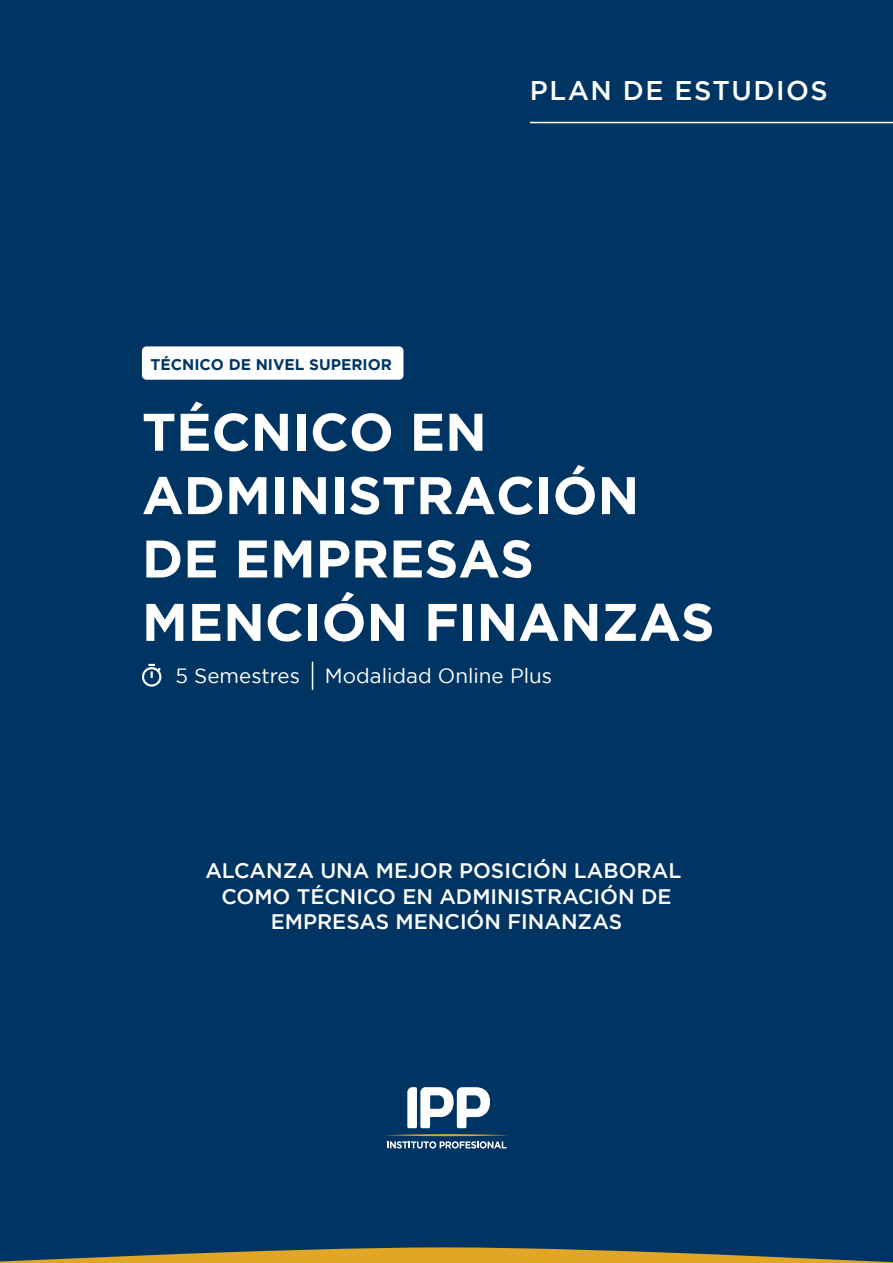
<style>
.page{position:relative;width:893px;height:1263px;background:#003563}
.page>*{position:absolute;margin:0;border:0;box-sizing:border-box;transform-origin:0 0}
.t1{font:700 52.8px/63.3px "Gotham";color:#fff}
.t2{font:500 27px "Gotham";letter-spacing:.055em;color:#fff}
.t3{font:500 21px/25.2px "Gotham";color:#fff;text-align:center}
.t4{font:20.55px "Gotham";color:#fff}
.t5{font:700 15.45px "Gotham";color:#003563}
</style>
<div class="page">
<div style="left:142px;top:346px;width:261px;height:34px;background:#fff;border-radius:4px"></div>
<svg style="left:407px;top:1087px;width:83px;height:41px"></svg>
<hr style="left:384px;top:1134px;width:124px;height:2px;background:#e2a627;border-radius:50%">
<svg style="left:387px;top:1141px;width:119px;height:7px"></svg>
<svg style="left:0;top:1247px;width:893px;height:16px"></svg>
<hr style="left:530px;top:122px;width:363px;height:1px;background:#fff">
<svg style="left:142px;top:664px;width:19px;height:23px"></svg>
<svg style="left:312px;top:662px;width:1px;height:27px"></svg>
<p class="t5" style="left:150px;top:355px;width:243px">TÉCNICO DE NIVEL SUPERIOR</p>
<p class="t2" style="left:530px;top:75px;width:299px">PLAN DE ESTUDIOS</p>
<h1 class="t1" style="left:142px;top:399px;width:574px">TÉCNICO EN<br>ADMINISTRACIÓN<br>DE EMPRESAS<br>MENCIÓN FINANZAS</h1>
<p class="t4" style="left:176px;top:664px;width:378px">5 Semestres Modalidad Online Plus</p>
<p class="t3" style="left:205px;top:858px;width:477px">ALCANZA UNA MEJOR POSICIÓN LABORAL<br>COMO TÉCNICO EN ADMINISTRACIÓN DE<br>EMPRESAS MENCIÓN FINANZAS</p>
</div>
